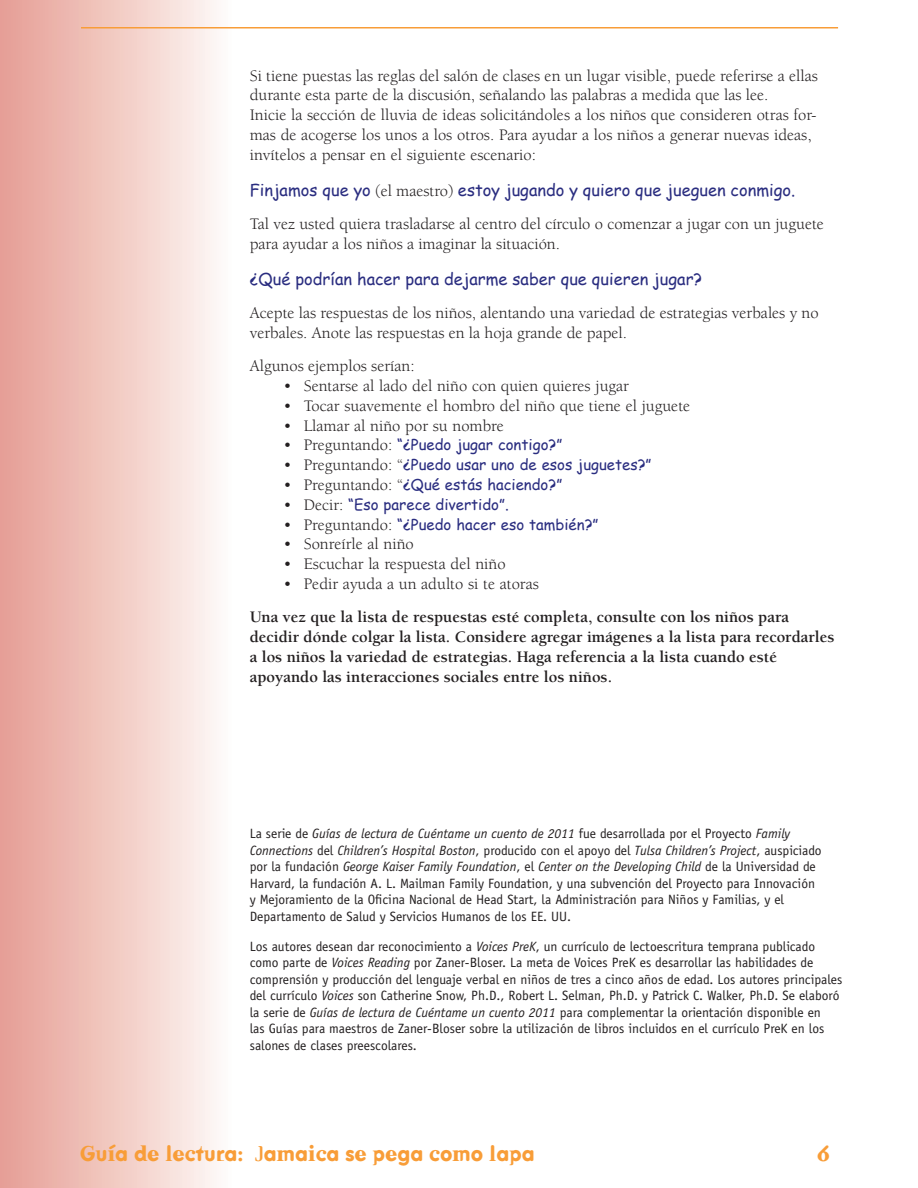
<style>
.page{position:relative;width:918px;height:1188px;background:#fff}
.page>*{position:absolute;margin:0;border:0;box-sizing:border-box;transform-origin:0 0}
.t1{font:700 21px "Dead History OT";color:#f89d38}
.P_space_above{font:16.5px/19.8px "Berkeley";color:#231f20}
.P_space_above-2{font:700 16.5px/19.8px "Berkeley";color:#231f20}
.P_space_above-3{font:16.5px "Comic Sans MS";color:#2a2d80}
.t2{font:15px "Comic Sans MS";color:#2a2d80}
.P_space_above-4{font:13.5px/16.5px "Officina Sans";color:#231f20}
.s1{font-family:"Berkeley";color:#231f20}
.s2{font-family:"Berkeley";font-size:16.5px;color:#231f20}
.s3{font-style:italic}
</style>
<div class="page">
<div style="left:0;top:0;width:232px;height:1188px;background:linear-gradient(to right,#e69c92,#fefbf8)"></div>
<hr style="left:81px;top:27px;width:757px;height:1px;background:#f89d38">
<p class="P_space_above" style="left:250px;top:66px;width:570px">Si tiene puestas las reglas del salón de clases en un lugar visible, puede referirse a ellas durante esta parte de la discusión, señalando las palabras a medida que las lee.</p>
<p class="P_space_above" style="left:250px;top:105px;width:569px">Inicie la sección de lluvia de ideas solicitándoles a los niños que consideren otras for&shy;mas de acogerse los unos a los otros. Para ayudar a los niños a generar nuevas ideas, invítelos a pensar en el siguiente escenario:</p>
<p class="P_space_above-3" style="left:250px;top:178px;width:547px">Finjamos que yo <span class="s1">(el maestro)</span> estoy jugando y quiero que jueguen conmigo.</p>
<p class="P_space_above" style="left:250px;top:214px;width:576px">Tal vez usted quiera trasladarse al centro del círculo o comenzar a jugar con un juguete para ayudar a los niños a imaginar la situación.</p>
<p class="P_space_above-3" style="left:250px;top:267px;width:454px">¿Qué podrían hacer para dejarme saber que quieren jugar?</p>
<p class="P_space_above" style="left:250px;top:303px;width:570px">Acepte las respuestas de los niños, alentando una variedad de estrategias verbales y no verbales. Anote las respuestas en la hoja grande de papel.</p>
<p class="P_space_above" style="left:250px;top:357px;width:166px">Algunos ejemplos serían:</p>
<p class="P_space_above" style="left:283px;top:376px;width:347px">• Sentarse al lado del niño con quien quieres jugar</p>
<p class="P_space_above" style="left:283px;top:396px;width:408px">• Tocar suavemente el hombro del niño que tiene el juguete</p>
<p class="P_space_above" style="left:283px;top:416px;width:222px">• Llamar al niño por su nombre</p>
<p class="t2" style="left:283px;top:434px;width:280px"><span class="s2">• Preguntando:</span> “¿Puedo jugar contigo?”</p>
<p class="t2" style="left:284px;top:454px;width:370px"><span class="s2">• Preguntando: “</span>¿Puedo usar uno de esos juguetes?”</p>
<p class="t2" style="left:284px;top:474px;width:280px"><span class="s2">• Preguntando: “</span>¿Qué estás haciendo?”</p>
<p class="t2" style="left:284px;top:493px;width:227px"><span class="s2">• Decir:</span> “Eso parece divertido”.</p>
<p class="t2" style="left:284px;top:513px;width:316px"><span class="s2">• Preguntando:</span> “¿Puedo hacer eso también?”</p>
<p class="P_space_above" style="left:284px;top:535px;width:132px">• Sonreírle al niño</p>
<p class="P_space_above" style="left:284px;top:555px;width:224px">• Escuchar la respuesta del niño</p>
<p class="P_space_above" style="left:284px;top:574px;width:257px">• Pedir ayuda a un adulto si te atoras</p>
<p class="P_space_above-2" style="left:250px;top:608px;width:586px">Una vez que la lista de respuestas esté completa, consulte con los niños para decidir dónde colgar la lista. Considere agregar imágenes a la lista para recordarles a los niños la variedad de estrategias. Haga referencia a la lista cuando esté apoyando las interacciones sociales entre los niños.</p>
<p class="P_space_above-4" style="left:250px;top:825px;width:573px">La serie de <span class="s3">Guías de lectura de Cuéntame un cuento de 2011</span> fue desarrollada por el Proyecto <span class="s3">Family Connections</span> del <span class="s3">Children’s Hospital Boston</span>, producido con el apoyo del <span class="s3">Tulsa Children’s Project</span>, auspiciado por la fundación <span class="s3">George Kaiser Family Foundation</span>, el <span class="s3">Center on the Developing Child</span> de la Universidad de Harvard, la fundación A. L. Mailman Family Foundation, y una subvención del Proyecto para Innovación y Mejoramiento de la Oficina Nacional de Head Start, la Administración para Niños y Familias, y el Departamento de Salud y Servicios Humanos de los EE. UU.</p>
<p class="P_space_above-4" style="left:250px;top:938px;width:594px">Los autores desean dar reconocimiento a <span class="s3">Voices PreK</span>, un currículo de lectoescritura temprana publicado como parte de <span class="s3">Voices Reading</span> por Zaner-Bloser. La meta de Voices PreK es desarrollar las habilidades de comprensión y producción del lenguaje verbal en niños de tres a cinco años de edad. Los autores principales del currículo <span class="s3">Voices</span> son Catherine Snow, Ph.D., Robert L. Selman, Ph.D. y Patrick C. Walker, Ph.D. Se elaboró la serie de <span class="s3">Guías de lectura de Cuéntame un cuento 2011</span> para complementar la orientación disponible en<br>las Guías para maestros de Zaner-Bloser sobre la utilización de libros incluidos en el currículo PreK en los salones de clases preescolares.</p>
<h1 class="t1" style="left:80px;top:1143px;width:456px">Guía de lectura: Jamaica se pega como lapa</h1>
<h1 class="t1" style="left:817px;top:1143px;width:14px">6</h1>
</div>
